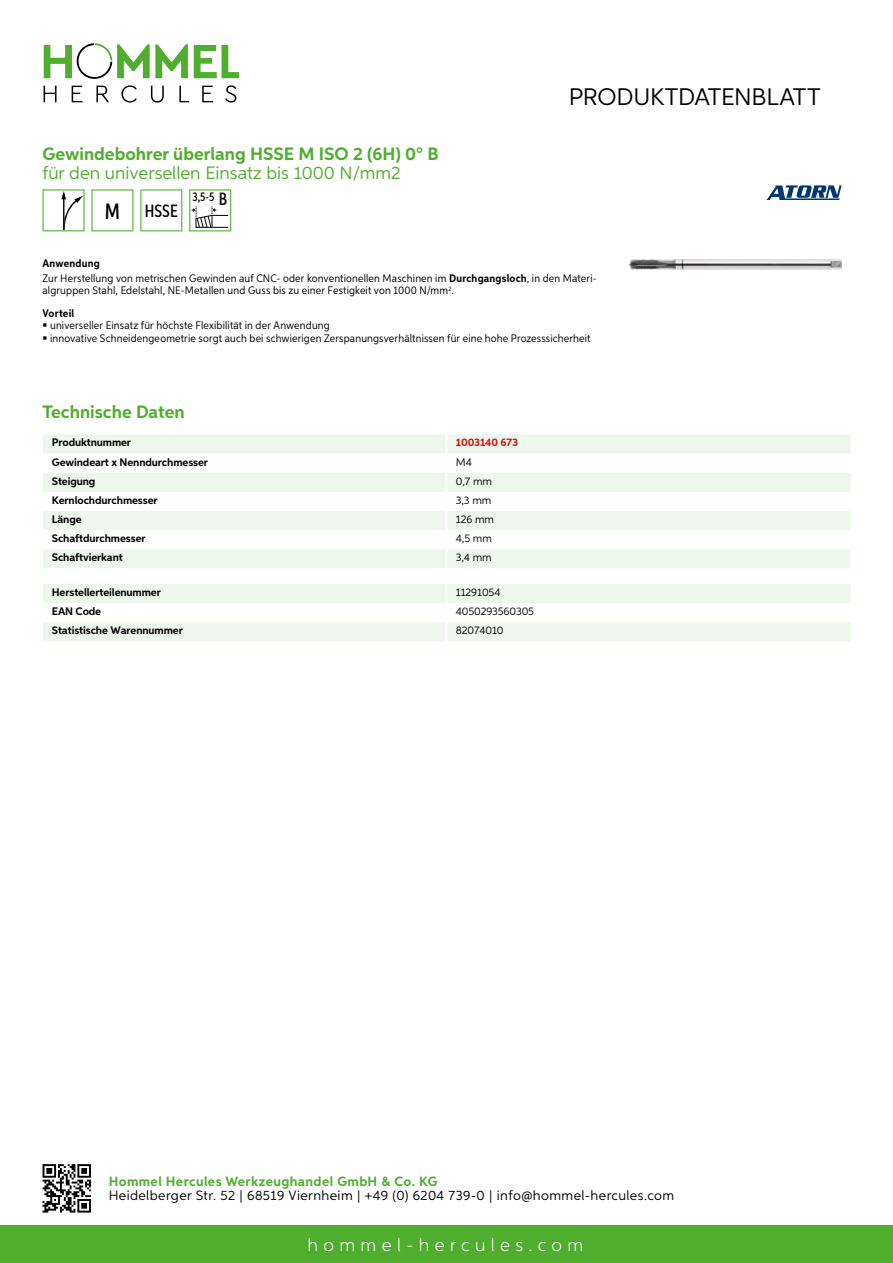
<style>
.page{position:relative;width:893px;height:1263px;background:#fff}
.page>*{position:absolute;margin:0;border:0;box-sizing:border-box;transform-origin:0 0}
.t1{font:24px "Aspira";letter-spacing:-.01em;color:#000}
.t2{font:700 18px "Aspira";color:#50ae2f}
.t3{font:18px "Aspira";color:#50ae2f}
.t4{font:300 18px "Aspira";letter-spacing:.3em;color:#fff}
.t5{font:500 17.85px "Aspira XX Nar";color:#000}
.t6{font:13.5px "Aspira";letter-spacing:.03em;color:#000}
.t7{font:700 13.5px "Aspira";letter-spacing:.03em;color:#50ae2f}
.t8{font:500 12.6px "Aspira XX Nar";color:#000}
.t9{font:10.95px/15.1px "Aspira Nar";letter-spacing:.015em;color:#000}
.t10{font:700 10.95px "Aspira";letter-spacing:-.01em;color:#000}
.t11{font:10.95px "Aspira";letter-spacing:-.01em;color:#000}
.t12{font:700 10.95px "Aspira";letter-spacing:-.01em;color:#cd1013}
.s1{font-size:22.2px}
.s2{font-size:17.85px}
.s3{font-weight:700}
</style>
<div class="page">
<div style="left:0;top:1226px;width:893px;height:37px;background:#50ae2f"></div>
<svg style="left:43px;top:1164px;width:48px;height:48px"></svg>
<svg style="left:194px;top:45px;width:45px;height:33px"></svg>
<svg style="left:44px;top:43px;width:144px;height:36px"></svg>
<svg style="left:44px;top:86px;width:13px;height:16px"></svg>
<svg style="left:72px;top:86px;width:10px;height:16px"></svg>
<svg style="left:96px;top:86px;width:13px;height:16px"></svg>
<svg style="left:121px;top:85px;width:16px;height:18px"></svg>
<svg style="left:151px;top:86px;width:13px;height:17px"></svg>
<svg style="left:179px;top:86px;width:10px;height:16px"></svg>
<svg style="left:202px;top:86px;width:11px;height:16px"></svg>
<svg style="left:225px;top:85px;width:11px;height:18px"></svg>
<svg style="left:43px;top:434px;width:807px;height:134px;background:#eef7eb"></svg>
<svg style="left:43px;top:454px;width:807px;height:95px"></svg>
<hr style="left:445px;top:434px;width:3px;height:20px;background:#fff">
<hr style="left:445px;top:454px;width:3px;height:19px;background:#fff">
<hr style="left:445px;top:473px;width:3px;height:19px;background:#fff">
<hr style="left:445px;top:492px;width:3px;height:19px;background:#fff">
<hr style="left:445px;top:511px;width:3px;height:19px;background:#fff">
<hr style="left:445px;top:530px;width:3px;height:19px;background:#fff">
<hr style="left:445px;top:549px;width:3px;height:19px;background:#fff">
<svg style="left:43px;top:584px;width:807px;height:57px"></svg>
<hr style="left:445px;top:622px;width:3px;height:19px;background:#fff">
<svg style="left:43px;top:189px;width:42px;height:42px"></svg>
<svg style="left:91px;top:189px;width:42px;height:42px"></svg>
<svg style="left:140px;top:189px;width:42px;height:42px"></svg>
<svg style="left:189px;top:189px;width:42px;height:42px"></svg>
<img style="left:629px;top:259px;width:213px;height:11px">
<svg style="left:766px;top:185px;width:76px;height:15px"></svg>
<h2 class="t2" style="left:43px;top:142px;width:398px">Gewindebohrer überlang HSSE M ISO 2 (6H) 0° B</h2>
<h2 class="t3" style="left:43px;top:162px;width:360px">für den universellen Einsatz bis 1000 N/mm2</h2>
<h3 class="t5" style="left:105px;top:200px;width:74px"><span class="s1">M</span> HSSE</h3>
<p class="t8" style="left:193px;top:189px;width:36px">3,5-5 <span class="s2">B</span></p>
<h1 class="t1" style="left:569px;top:82px;width:253px">Produktdatenblatt</h1>
<p class="t9" style="left:43px;top:256px;width:556px"><span class="s3">Anwendung<br></span>Zur Herstellung von metrischen Gewinden auf CNC- oder konventionellen Maschinen im <span class="s3">Durchgangsloch</span>, in den Materi-</p>
<p class="t9" style="left:43px;top:279px;width:413px;line-height:22.2px">algruppen Stahl, Edelstahl, NE-Metallen und Guss bis zu einer Festigkeit von 1000 N/mm<sup>2</sup>.<br><span class="s3">Vorteil</span></p>
<p class="t9" style="left:50px;top:319px;width:542px;line-height:12.8px">universeller Einsatz für höchste Flexibilität in der Anwendung<br>innovative Schneidengeometrie sorgt auch bei schwierigen Zerspanungsverhältnissen für eine hohe Prozesssicherheit</p>
<h2 class="t2" style="left:43px;top:400px;width:144px">Technische Daten</h2>
<p class="t10" style="left:52px;top:436px;width:81px">Produktnummer</p>
<p class="t12" style="left:456px;top:436px;width:64px">1003140 673</p>
<p class="t10" style="left:52px;top:455px;width:158px">Gewindeart x Nenndurchmesser</p>
<p class="t11" style="left:456px;top:455px;width:18px">M4</p>
<p class="t10" style="left:52px;top:474px;width:45px">Steigung</p>
<p class="t11" style="left:456px;top:474px;width:38px">0,7 mm</p>
<p class="t10" style="left:52px;top:493px;width:107px">Kernlochdurchmesser</p>
<p class="t11" style="left:456px;top:493px;width:37px">3,3 mm</p>
<p class="t10" style="left:52px;top:512px;width:31px">Länge</p>
<p class="t11" style="left:456px;top:512px;width:40px">126 mm</p>
<p class="t10" style="left:52px;top:532px;width:95px">Schaftdurchmesser</p>
<p class="t11" style="left:456px;top:532px;width:38px">4,5 mm</p>
<p class="t10" style="left:52px;top:551px;width:72px">Schaftvierkant</p>
<p class="t11" style="left:456px;top:551px;width:37px">3,4 mm</p>
<p class="t10" style="left:52px;top:585px;width:111px">Herstellerteilenummer</p>
<p class="t11" style="left:456px;top:585px;width:46px">11291054</p>
<p class="t10" style="left:52px;top:604px;width:51px">EAN Code</p>
<p class="t11" style="left:456px;top:604px;width:80px">4050293560305</p>
<p class="t10" style="left:52px;top:623px;width:132px">Statistische Warennummer</p>
<p class="t11" style="left:456px;top:623px;width:49px">82074010</p>
<p class="t7" style="left:109px;top:1172px;width:330px">Hommel Hercules Werkzeughandel GmbH &amp; Co. KG</p>
<p class="t6" style="left:109px;top:1187px;width:567px">Heidelberger Str. 52 | 68519 Viernheim | +49 (0) 6204 739-0 | info@hommel-hercules.com</p>
<h2 class="t4" style="left:307px;top:1234px;width:277px">hommel-hercules.com</h2>
</div>
